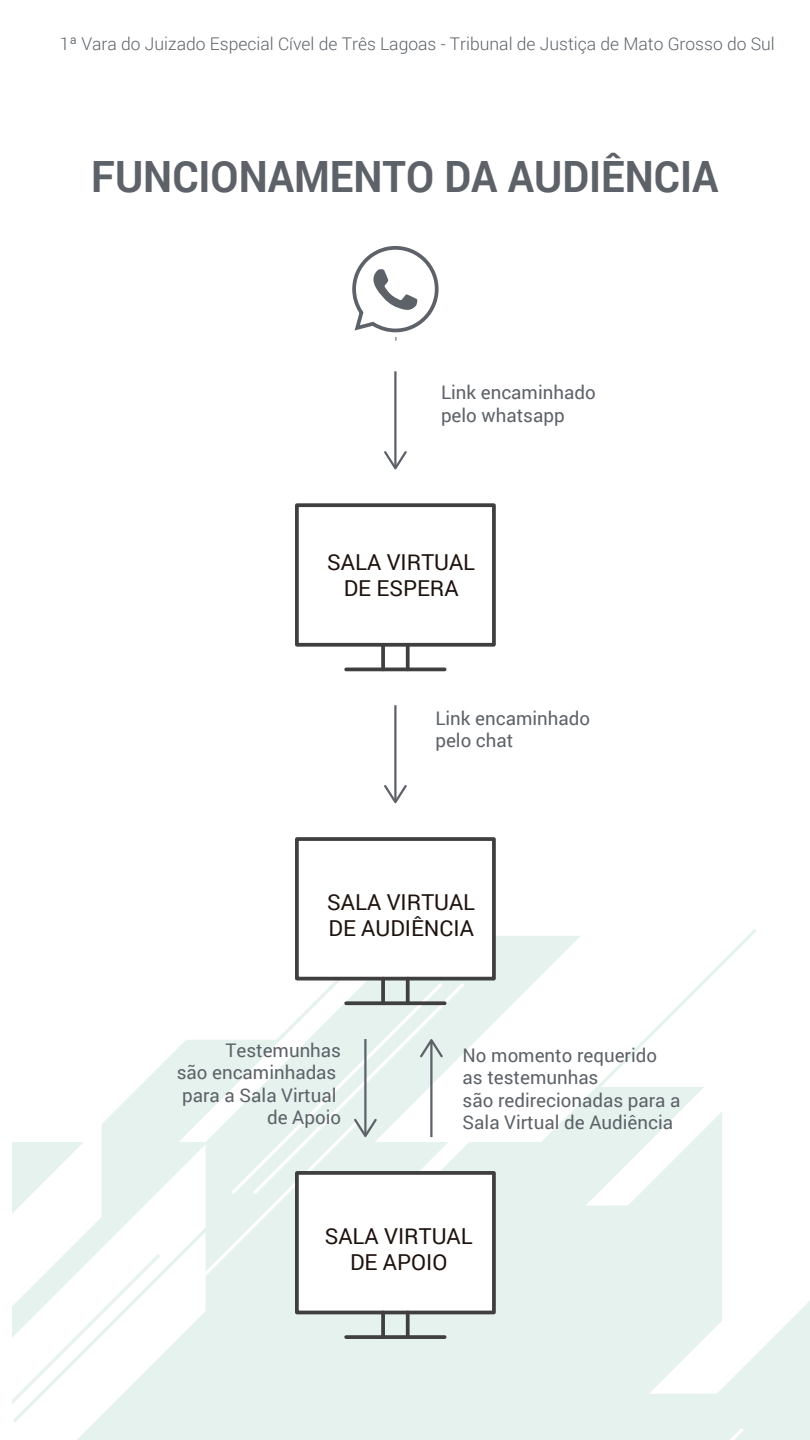
<style>
.page{position:relative;width:810px;height:1440px;background:#fff}
.page>*{position:absolute;margin:0;border:0;box-sizing:border-box;transform-origin:0 0}
.t1{font:700 43.12px "Roboto";color:#5d6268;scale:.95 1}
.t2{font:21.98px/26.3px "Roboto";color:#1e120d;text-align:center}
.t3{font:18.75px/22.5px "Roboto";color:#5d6268}
.t4{font:300 17.48px "Roboto";color:#5d6268}
</style>
<div class="page">
<svg style="left:334px;top:929px;width:476px;height:511px"></svg>
<svg style="left:729px;top:1428px;width:15px;height:12px"></svg>
<svg style="left:352px;top:246px;width:87px;height:95px"></svg>
<div style="left:295px;top:503px;width:201px;height:144px;border:4px solid #403f3f"></div>
<hr style="left:346px;top:668px;width:99px;height:3px;background:#403f3f">
<svg style="left:406px;top:645px;width:4px;height:23px"></svg>
<svg style="left:381px;top:645px;width:4px;height:23px"></svg>
<div style="left:297px;top:839px;width:197px;height:140px;background:#fff"></div>
<div style="left:295px;top:837px;width:201px;height:144px;border:4px solid #403f3f"></div>
<svg style="left:406px;top:979px;width:4px;height:4px"></svg>
<svg style="left:381px;top:979px;width:4px;height:4px"></svg>
<hr style="left:394px;top:371px;width:3px;height:96px;background:#5d6268">
<svg style="left:384px;top:451px;width:23px;height:18px"></svg>
<hr style="left:394px;top:705px;width:3px;height:96px;background:#5d6268">
<svg style="left:384px;top:785px;width:23px;height:18px"></svg>
<svg style="left:12px;top:983px;width:540px;height:457px"></svg>
<p class="t4" style="left:60px;top:32px;width:717px">1ª Vara do Juizado Especial Cível de Três Lagoas - Tribunal de Justiça de Mato Grosso do Sul</p>
<h1 class="t1" style="left:91px;top:146px;width:662px">FUNCIONAMENTO DA AUDIÊNCIA</h1>
<p class="t3" style="left:441px;top:380px;width:156px">Link encaminhado pelo whatsapp</p>
<p class="t2" style="left:327px;top:548px;width:149px">SALA VIRTUAL<br>DE ESPERA</p>
<p class="t3" style="left:435px;top:706px;width:156px">Link encaminhado pelo chat</p>
<p class="t2" style="left:327px;top:888px;width:149px;text-align:left">SALA VIRTUAL<br>DE AUDIÊNCIA</p>
<p class="t3" style="left:177px;top:1038px;width:166px;text-align:right">Testemunhas<br>são encaminhadas para a Sala Virtual de Apoio</p>
<p class="t3" style="left:463px;top:1043px;width:219px">No momento requerido as testemunhas<br>são redirecionadas para a<br>Sala Virtual de Audiência</p>
<p class="t2" style="left:325px;top:1222px;width:149px">SALA VIRTUAL<br>DE APOIO</p>
</div>
